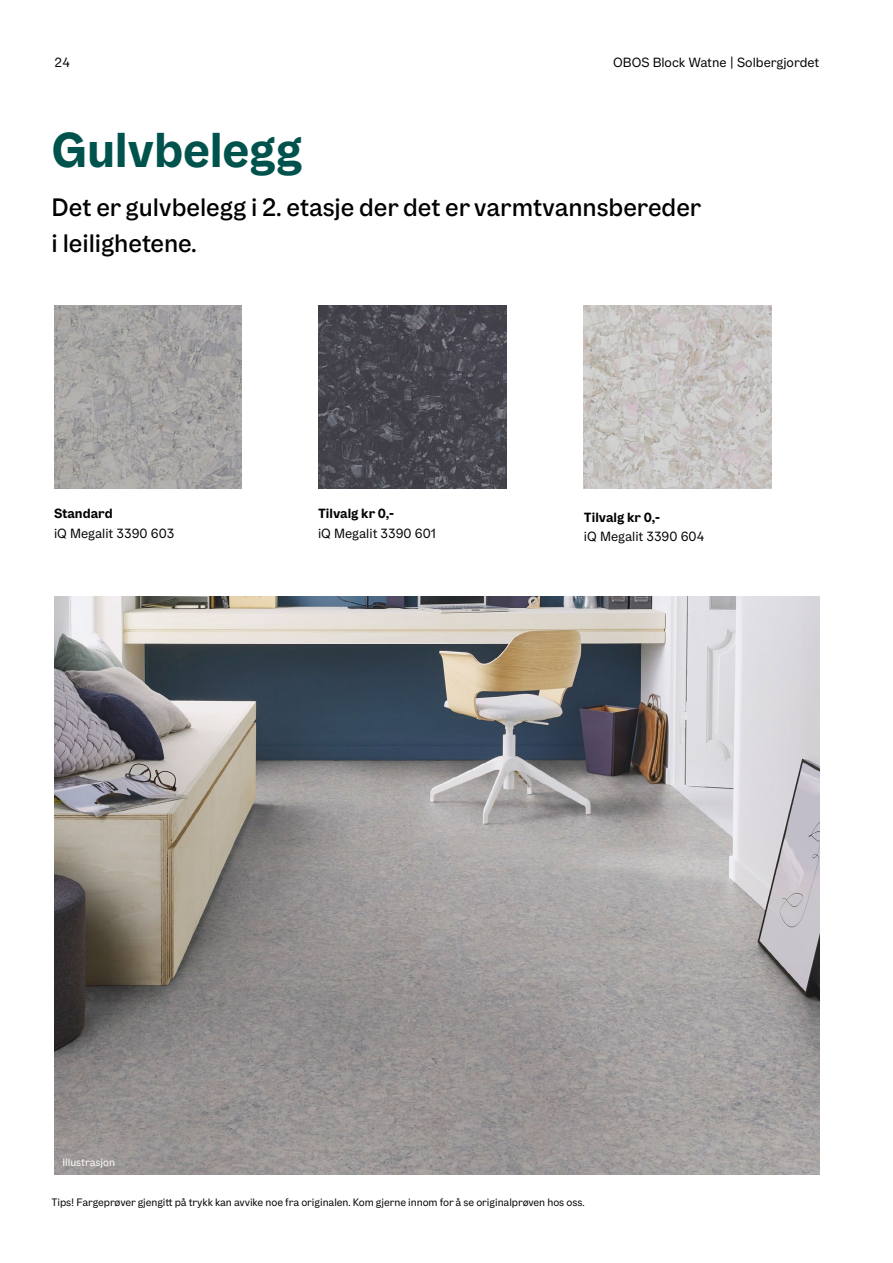
<style>
.page{position:relative;width:893px;height:1263px;background:#fff}
.page>*{position:absolute;margin:0;border:0;box-sizing:border-box;transform-origin:0 0}
.t1{font:700 49.5px "OBOS Text";letter-spacing:-.005em;color:#00524d}
.t2{font:500 25.5px/36px "OBOS Text";color:#000}
.t3{font:13.5px "OBOS Text";color:#000}
.t4{font:700 13.5px "OBOS Text";color:#000}
.t5{font:10.8px "OBOS Text";color:#000}
.t6{font:10.8px "OBOS Text";color:#fff}
</style>
<div class="page">
<img style="left:584px;top:306px;width:187px;height:183px">
<img style="left:54px;top:306px;width:187px;height:182px">
<img style="left:319px;top:306px;width:187px;height:183px">
<img style="left:54px;top:597px;width:766px;height:578px">
<p class="t3" style="left:54px;top:54px;width:18px">24</p>
<p class="t3" style="left:613px;top:54px;width:207px">OBOS Block Watne | Solbergjordet</p>
<h1 class="t1" style="left:52px;top:118px;width:252px">Gulvbelegg</h1>
<h2 class="t2" style="left:52px;top:189px;width:651px">Det er gulvbelegg i 2. etasje der det er varmtvannsbereder i leilighetene.</h2>
<p class="t4" style="left:54px;top:505px;width:60px">Standard</p>
<p class="t3" style="left:54px;top:525px;width:122px">iQ Megalit 3390 603</p>
<p class="t4" style="left:318px;top:505px;width:78px">Tilvalg kr 0,-</p>
<p class="t3" style="left:318px;top:525px;width:120px">iQ Megalit 3390 601</p>
<p class="t4" style="left:584px;top:508px;width:78px">Tilvalg kr 0,-</p>
<p class="t3" style="left:584px;top:528px;width:122px">iQ Megalit 3390 604</p>
<p class="t6" style="left:63px;top:1155px;width:54px">Illustrasjon</p>
<p class="t5" style="left:51px;top:1195px;width:535px">Tips! Fargeprøver gjengitt på trykk kan avvike noe fra originalen. Kom gjerne innom for å se originalprøven hos oss.</p>
</div>
